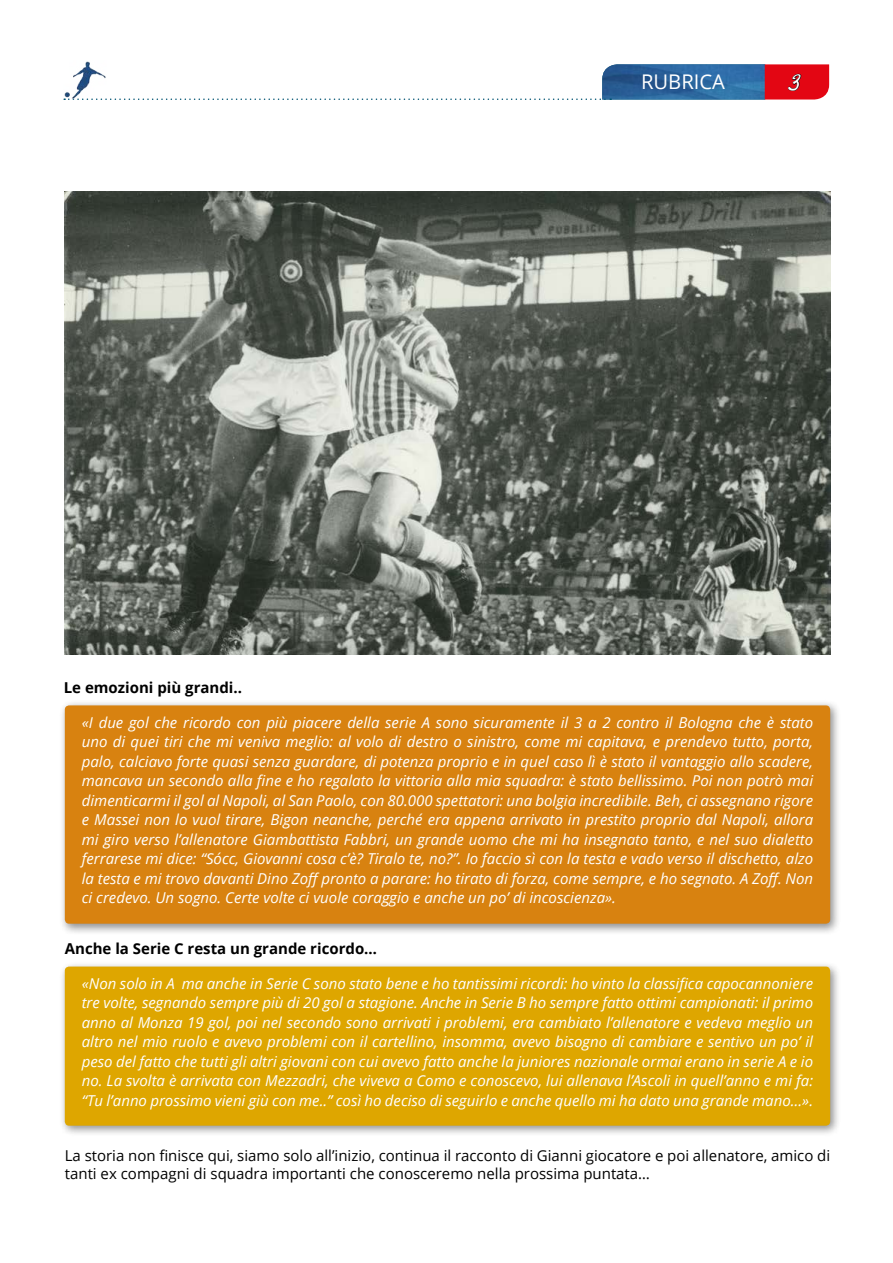
<style>
.page{position:relative;width:893px;height:1263px;background:#fff}
.page>*{position:absolute;margin:0;border:0;box-sizing:border-box;transform-origin:0 0}
.t1{font:38.85px "P22 Hopper Edward";color:#fff}
.t2{font:20.25px "Open Sans";color:#fff}
.t3{font:italic 15px/19.5px "Open Sans";color:#fff;text-align:justify}
.t4{font:15px/18px "Open Sans";color:#000}
.t5{font:700 15px "Open Sans";color:#000}
</style>
<div class="page">
<svg style="left:106px;top:64px;width:723px;height:36px"></svg>
<img style="left:64px;top:61px;width:42px;height:39px">
<div style="left:59px;top:961px;width:782px;height:176px;background:#000;opacity:.45"></div>
<div style="left:65px;top:966px;width:765px;height:160px;background:#dea600;border-radius:4px"></div>
<div style="left:59px;top:700px;width:782px;height:235px;background:#000;opacity:.45"></div>
<div style="left:65px;top:705px;width:765px;height:219px;background:#d88210;border-radius:4px"></div>
<img style="left:65px;top:191px;width:766px;height:464px">
<h2 class="t2" style="left:641px;top:68px;width:86px">RUBRICA</h2>
<h1 class="t1" style="left:787px;top:63px;width:15px">3</h1>
<p class="t5" style="left:64px;top:677px;width:180px">Le emozioni più grandi..</p>
<p class="t3" style="left:82px;top:712px;width:733px">«I due gol che ricordo con più piacere della serie A sono sicuramente il 3 a 2 contro il Bologna che è stato uno di quei tiri che mi veniva meglio: al volo di destro o sinistro, come mi capitava, e prendevo tutto, porta, palo, calciavo forte quasi senza guardare, di potenza proprio e in quel caso lì è stato il vantaggio allo scadere, mancava un secondo alla fine e ho regalato la vittoria alla mia squadra: è stato bellissimo. Poi non potrò mai dimenticarmi il gol al Napoli, al San Paolo, con 80.000 spettatori: una bolgia incredibile. Beh, ci assegnano rigore e Massei non lo vuol tirare, Bigon neanche, perché era appena arrivato in prestito proprio dal Napoli, allora mi giro verso l’allenatore Giambattista Fabbri, un grande uomo che mi ha insegnato tanto, e nel suo dialetto ferrarese mi dice: “Sócc, Giovanni cosa c’è? Tiralo te, no?”. Io faccio sì con la testa e vado verso il dischetto, alzo la testa e mi trovo davanti Dino Zoff pronto a parare: ho tirato di forza, come sempre, e ho segnato. A Zoff. Non ci credevo. Un sogno. Certe volte ci vuole coraggio e anche un po’ di incoscienza».</p>
<p class="t5" style="left:65px;top:938px;width:314px">Anche la Serie C resta un grande ricordo…</p>
<p class="t3" style="left:82px;top:973px;width:733px">«Non solo in A ma anche in Serie C sono stato bene e ho tantissimi ricordi: ho vinto la classifica capocannoniere tre volte, segnando sempre più di 20 gol a stagione. Anche in Serie B ho sempre fatto ottimi campionati: il primo anno al Monza 19 gol, poi nel secondo sono arrivati i problemi, era cambiato l’allenatore e vedeva meglio un altro nel mio ruolo e avevo problemi con il cartellino, insomma, avevo bisogno di cambiare e sentivo un po’ il peso del fatto che tutti gli altri giovani con cui avevo fatto anche la juniores nazionale ormai erano in serie A e io no. La svolta è arrivata con Mezzadri, che viveva a Como e conoscevo, lui allenava l’Ascoli in quell’anno e mi fa: “Tu l’anno prossimo vieni giù con me..” così ho deciso di seguirlo e anche quello mi ha dato una grande mano…».</p>
<p class="t4" style="left:65px;top:1146px;width:767px">La storia non finisce qui, siamo solo all’inizio, continua il racconto di Gianni giocatore e poi allenatore, amico di tanti ex compagni di squadra importanti che conosceremo nella prossima puntata…</p>
</div>
